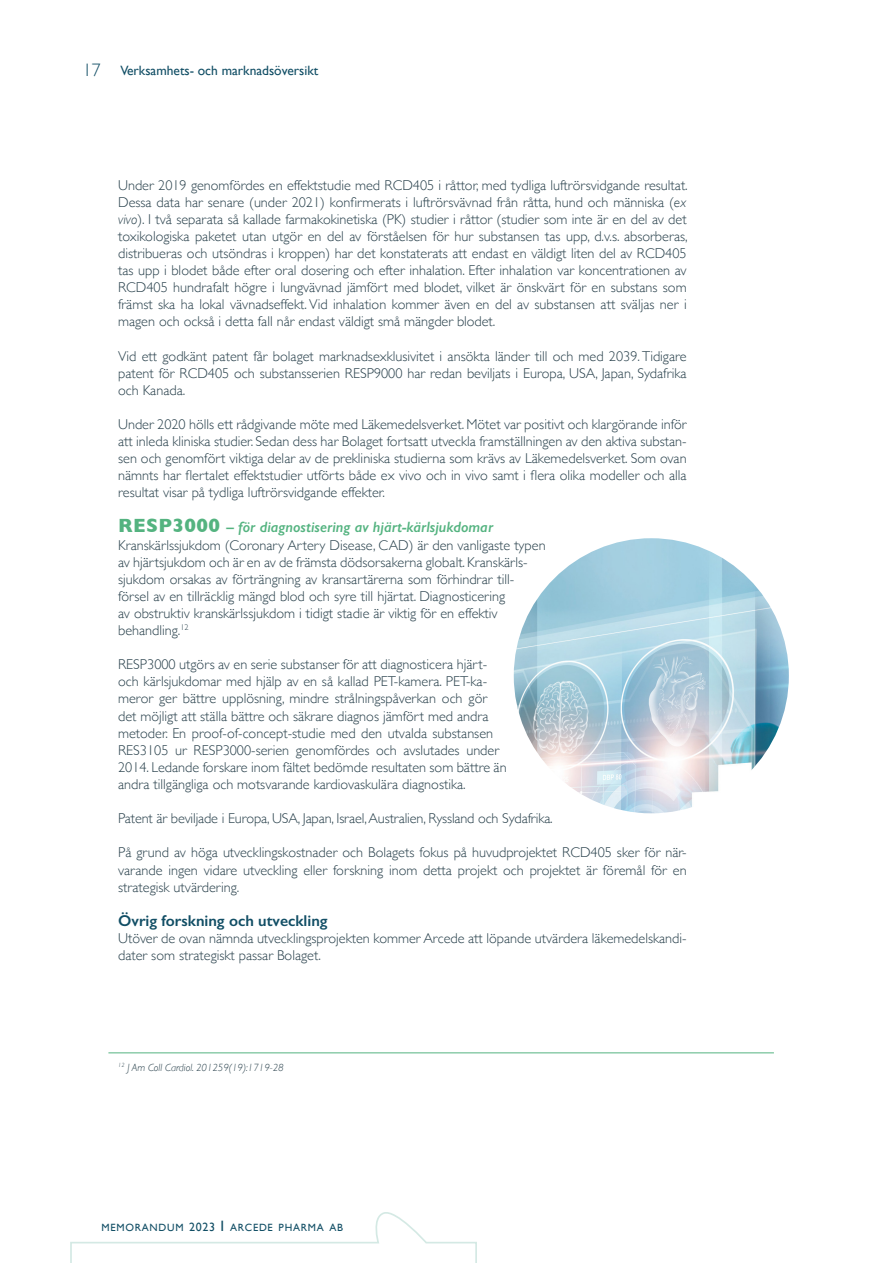
<style>
.page{position:relative;width:893px;height:1263px;background:#fff}
.page>*{position:absolute;margin:0;border:0;box-sizing:border-box;transform-origin:0 0}
.t1{font:700 19.5px "Gill Sans";color:#54b380}
.t2{font:300 18px "Gill Sans";color:#114e65}
.t3{font:600 15.75px "Gill Sans";color:#114e65}
.t4{font:italic 600 15px "Gill Sans";color:#54b380}
.t5{font:300 14.25px/17.1px "Gill Sans";color:#28404b;text-align:justify}
.t6{font:13.5px "Gill Sans";color:#114e65}
.t7{font:italic 300 10.5px "Gill Sans";color:#28404b}
.t8{font:10.5px "Gill Sans";letter-spacing:.07em;color:#114e65}
.s1{font-style:italic}
.s2{font-weight:700;font-style:normal;font-size:19.5px}
.s3{font-size:12px}
.s4{font-size:15px}
</style>
<div class="page">
<svg style="left:70px;top:1212px;width:407px;height:51px"></svg>
<hr style="left:108px;top:1052px;width:666px;height:1px;background:#54b380">
<img style="left:508px;top:533px;width:286px;height:286px;border-radius:143px">
<div style="left:503px;top:528px;width:296px;height:296px;border:11px solid #fff;border-radius:50%"></div>
<p class="t2" style="left:83px;top:55px;width:20px">17</p>
<p class="t6" style="left:120px;top:63px;width:199px">Verksamhets- och marknadsöversikt</p>
<p class="t5" style="left:118px;top:176px;width:571px">Under 2019 genomfördes en effektstudie med RCD405 i råttor, med tydliga luftrörsvidgande resultat.<br>Dessa data har senare (under 2021) konfirmerats i luftrörsvävnad från råtta, hund och människa (<span class="s1">ex vivo</span>). I två separata så kallade farmakokinetiska (PK) studier i råttor (studier som inte är en del av det toxikologiska paketet utan utgör en del av förståelsen för hur substansen tas upp, d.v.s. absorberas, distribueras och utsöndras i kroppen) har det konstaterats att endast en väldigt liten del av RCD405 tas upp i blodet både efter oral dosering och efter inhalation. Efter inhalation var koncentrationen av RCD405 hundrafalt högre i lungvävnad jämfört med blodet, vilket är önskvärt för en substans som främst ska ha lokal vävnadseffekt. Vid inhalation kommer även en del av substansen att sväljas ner i magen och också i detta fall når endast väldigt små mängder blodet.</p>
<p class="t5" style="left:118px;top:347px;width:570px">Vid ett godkänt patent får bolaget marknadsexklusivitet i ansökta länder till och med 2039. Tidigare patent för RCD405 och substansserien RESP9000 har redan beviljats i Europa, USA, Japan, Sydafrika och Kanada.</p>
<p class="t5" style="left:118px;top:415px;width:570px">Under 2020 hölls ett rådgivande möte med Läkemedelsverket. Mötet var positivt och klargörande inför att inleda kliniska studier. Sedan dess har Bolaget fortsatt utveckla framställningen av den aktiva substan&shy;sen och genomfört viktiga delar av de prekliniska studierna som krävs av Läkemedelsverket. Som ovan nämnts har flertalet effektstudier utförts både ex vivo och in vivo samt i flera olika modeller och alla resultat visar på tydliga luftrörsvidgande effekter.</p>
<h1 class="t1" style="left:118px;top:510px;width:14px">RESP</h1>
<p class="t4" style="left:172px;top:518px;width:322px"><span class="s2">3000</span> – för diagnostisering av hjärt-kärlsjukdomar</p>
<p class="t5" style="left:118px;top:536px;width:429px;text-align:left">Kranskärlssjukdom (Coronary Artery Disease, CAD) är den vanligaste typen av hjärtsjukdom och är en av de främsta dödsorsakerna globalt. Kranskärls&shy;sjukdom orsakas av förträngning av kransartärerna som förhindrar till&shy;försel av en tillräcklig mängd blod och syre till hjärtat. Diagnosticering<br>av obstruktiv kranskärlssjukdom i tidigt stadie är viktig för en effektiv behandling.<sup>12</sup></p>
<p class="t5" style="left:118px;top:655px;width:390px;text-align:left">RESP3000 utgörs av en serie substanser för att diagnosticera hjärt&shy;och kärlsjukdomar med hjälp av en så kallad PET-kamera. PET-ka&shy;meror ger bättre upplösning, mindre strålningspåverkan och gör det möjligt att ställa bättre och säkrare diagnos jämfört med andra metoder. En proof-of-concept-studie med den utvalda substansen RES3105 ur RESP3000-serien genomfördes och avslutades under 2014. Ledande forskare inom fältet bedömde resultaten som bättre än andra tillgängliga och motsvarande kardiovaskulära diagnostika.</p>
<p class="t5" style="left:118px;top:809px;width:436px">Patent är beviljade i Europa, USA, Japan, Israel, Australien, Ryssland och Sydafrika.</p>
<p class="t5" style="left:118px;top:843px;width:570px">På grund av höga utvecklingskostnader och Bolagets fokus på huvudprojektet RCD405 sker för när&shy;varande ingen vidare utveckling eller forskning inom detta projekt och projektet är föremål för en strategisk utvärdering.</p>
<p class="t3" style="left:118px;top:911px;width:211px">Övrig forskning och utveckling</p>
<p class="t5" style="left:118px;top:929px;width:570px">Utöver de ovan nämnda utvecklingsprojekten kommer Arcede att löpande utvärdera läkemedelskandi&shy;dater som strategiskt passar Bolaget.</p>
<p class="t7" style="left:118px;top:1061px;width:167px"><sup>12</sup> J Am Coll Cardiol. 201259(19):1719-28</p>
<p class="t8" style="left:101px;top:1221px;width:243px">MEMORANDUM <span class="s3">2023</span> <span class="s4">I</span> ARCEDE PHARMA AB</p>
</div>
